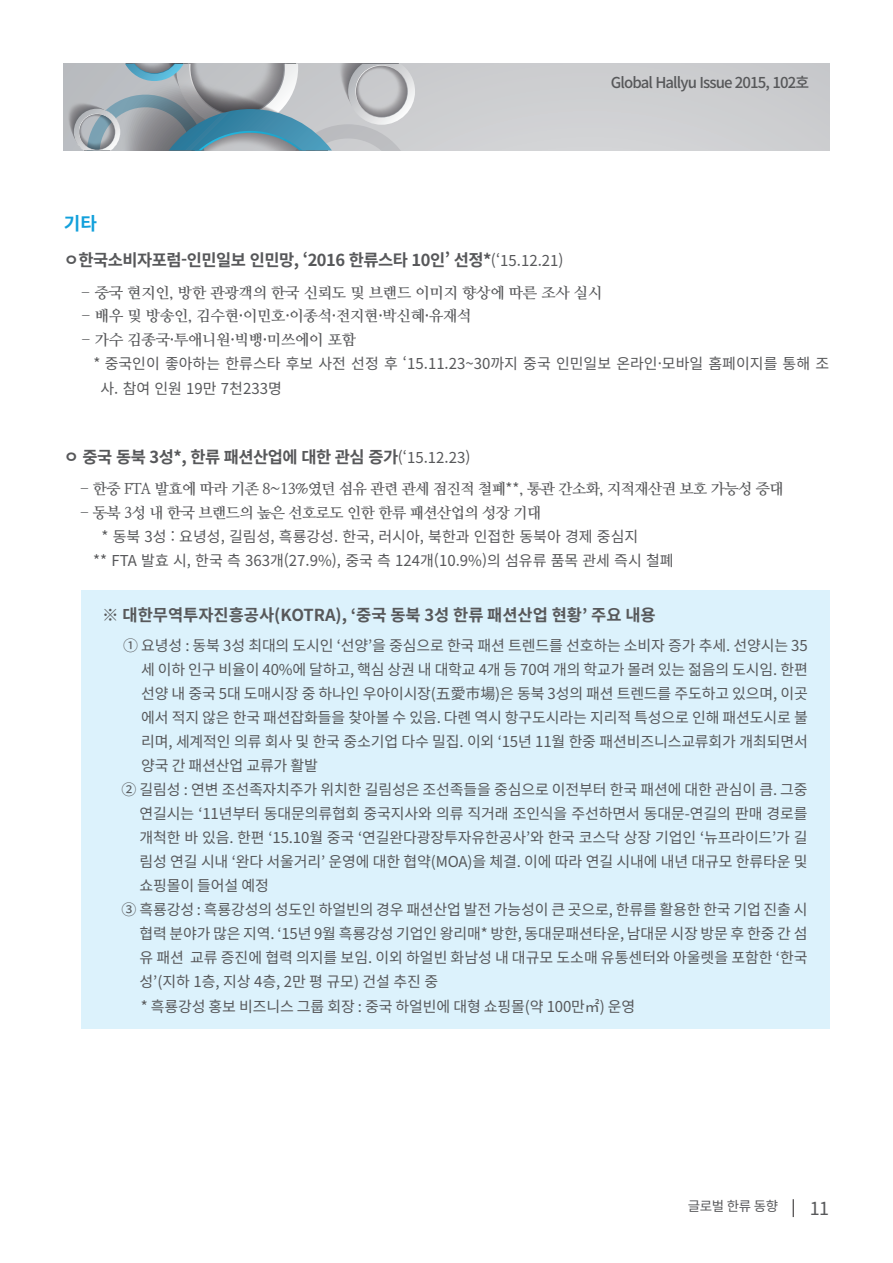
<style>
.page{position:relative;width:893px;height:1263px;background:#fff}
.page>*{position:absolute;margin:0;border:0;box-sizing:border-box;transform-origin:0 0}
.t1{font:18px "Noto Sans CJ Kkr";color:#57585a}
.t2{font:700 18px "Noto Sans CJ Kkr";color:#12a0db}
.t3{font:700 16.5px "Noto Sans CJ Kkr";letter-spacing:-.03em;color:#57585a}
.t4{font:700 16.5px "Noto Sans CJ Kkr";color:#57585a}
.t5{font:15px/24px "Noto Sans CJ Kkr";letter-spacing:-.01em;color:#57585a}
.t6{font:700 15px "Nanum Myeongjo";letter-spacing:-.01em;color:#57585a}
.t7{font:700 15px "Nanum Myeongjo";letter-spacing:-.03em;color:#57585a}
.t8{font:500 15px "Noto Sans CJ Kkr";letter-spacing:-.06em;color:#57585a}
.t9{font:13.5px "Noto Sans CJ Kkr";letter-spacing:-.04em;color:#57585a}
.s1{font-weight:400;font-size:15px}
.s2{font-family:"Noto Sans CJ Kkr";font-weight:400}
</style>
<div class="page">
<div style="left:64px;top:64px;width:765px;height:86px;background:#cdced0"></div>
<svg style="left:67px;top:64px;width:348px;height:86px"></svg>
<svg style="left:793px;top:1199px;width:1px;height:18px"></svg>
<div style="left:81px;top:590px;width:748px;height:439px;background:#dcf2fc"></div>
<p class="t8" style="left:611px;top:74px;width:200px">Global Hallyu Issue 2015, 102호</p>
<p class="t2" style="left:64px;top:213px;width:35px">기타</p>
<p class="t3" style="left:64px;top:251px;width:501px">ㅇ한국소비자포럼-인민일보 인민망, ‘2016 한류스타 10인’ 선정*<span class="s1">(‘15.12.21)</span></p>
<p class="t6" style="left:81px;top:283px;width:523px">- 중국 현지인, 방한 관광객의 한국 신뢰도 및 브랜드 이미지 향상에 따른 조사 실시</p>
<p class="t6" style="left:81px;top:306px;width:392px">- 배우 및 방송인, 김수현·이민호·이종석·전지현·박신혜·유재석</p>
<p class="t6" style="left:81px;top:330px;width:276px">- 가수 김종국·투애니원·빅뱅·미쓰에이 포함</p>
<p class="t5" style="left:100px;top:352px;width:730px;line-height:24.8px;text-indent:-7px">* 중국인이 좋아하는 한류스타 후보 사전 선정 후 ‘15.11.23~30까지 중국 인민일보 온라인·모바일 홈페이지를 통해 조 사. 참여 인원 19만 7천233명</p>
<p class="t3" style="left:64px;top:448px;width:408px">ㅇ 중국 동북 3성*, 한류 패션산업에 대한 관심 증가<span class="s1">(‘15.12.23)</span></p>
<p class="t7" style="left:80px;top:480px;width:705px">- 한중 FTA 발효에 따라 기존 8~13%였던 섬유 관련 관세 점진적 철폐<span class="s2">**</span>, 통관 간소화, 지적재산권 보호 가능성 증대</p>
<p class="t7" style="left:80px;top:504px;width:463px">- 동북 3성 내 한국 브랜드의 높은 선호로도 인한 한류 패션산업의 성장 기대</p>
<p class="t5" style="left:93px;top:525px;width:582px;text-indent:8px">* 동북 3성 : 요녕성, 길림성, 흑룡강성. 한국, 러시아, 북한과 인접한 동북아 경제 중심지<br>** FTA 발효 시, 한국 측 363개(27.9%), 중국 측 124개(10.9%)의 섬유류 품목 관세 즉시 철폐</p>
<p class="t4" style="left:102px;top:606px;width:555px">※ 대한무역투자진흥공사(KOTRA), ‘중국 동북 3성 한류 패션산업 현황’ 주요 내용</p>
<p class="t5" style="left:123px;top:634px;width:686px">① 요녕성 : 동북 3성 최대의 도시인 ‘선양’을 중심으로 한국 패션 트렌드를 선호하는 소비자 증가 추세. 선양시는 35</p>
<p class="t5" style="left:141px;top:658px;width:668px">세 이하 인구 비율이 40%에 달하고, 핵심 상권 내 대학교 4개 등 70여 개의 학교가 몰려 있는 젊음의 도시임. 한편</p>
<p class="t5" style="left:141px;top:682px;width:668px">선양 내 중국 5대 도매시장 중 하나인 우아이시장(五愛市場)은 동북 3성의 패션 트렌드를 주도하고 있으며, 이곳</p>
<p class="t5" style="left:141px;top:706px;width:668px">에서 적지 않은 한국 패션잡화들을 찾아볼 수 있음. 다롄 역시 항구도시라는 지리적 특성으로 인해 패션도시로 불</p>
<p class="t5" style="left:141px;top:730px;width:668px">리며, 세계적인 의류 회사 및 한국 중소기업 다수 밀집. 이외 ‘15년 11월 한중 패션비즈니스교류회가 개최되면서</p>
<p class="t5" style="left:141px;top:754px;width:178px">양국 간 패션산업 교류가 활발</p>
<p class="t5" style="left:122px;top:778px;width:688px">② 길림성 : 연변 조선족자치주가 위치한 길림성은 조선족들을 중심으로 이전부터 한국 패션에 대한 관심이 큼. 그중</p>
<p class="t5" style="left:140px;top:802px;width:670px">연길시는 ‘11년부터 동대문의류협회 중국지사와 의류 직거래 조인식을 주선하면서 동대문-연길의 판매 경로를</p>
<p class="t5" style="left:140px;top:826px;width:670px">개척한 바 있음. 한편 ‘15.10월 중국 ‘연길완다광장투자유한공사’와 한국 코스닥 상장 기업인 ‘뉴프라이드’가 길</p>
<p class="t5" style="left:140px;top:850px;width:669px">림성 연길 시내 ‘완다 서울거리’ 운영에 대한 협약(MOA)을 체결. 이에 따라 연길 시내에 내년 대규모 한류타운 및</p>
<p class="t5" style="left:139px;top:874px;width:131px">쇼핑몰이 들어설 예정</p>
<p class="t5" style="left:121px;top:898px;width:688px">③ 흑룡강성 : 흑룡강성의 성도인 하얼빈의 경우 패션산업 발전 가능성이 큰 곳으로, 한류를 활용한 한국 기업 진출 시</p>
<p class="t5" style="left:139px;top:922px;width:670px">협력 분야가 많은 지역. ‘15년 9월 흑룡강성 기업인 왕리매* 방한, 동대문패션타운, 남대문 시장 방문 후 한중 간 섬</p>
<p class="t5" style="left:139px;top:946px;width:670px">유 패션 교류 증진에 협력 의지를 보임. 이외 하얼빈 화남성 내 대규모 도소매 유통센터와 아울렛을 포함한 ‘한국</p>
<p class="t5" style="left:139px;top:970px;width:300px">성’(지하 1층, 지상 4층, 2만 평 규모) 건설 추진 중</p>
<p class="t5" style="left:141px;top:994px;width:496px">* 흑룡강성 홍보 비즈니스 그룹 회장 : 중국 하얼빈에 대형 쇼핑몰(약 100만㎡) 운영</p>
<p class="t9" style="left:688px;top:1198px;width:92px">글로벌 한류 동향</p>
<p class="t1" style="left:810px;top:1198px;width:21px">11</p>
</div>
